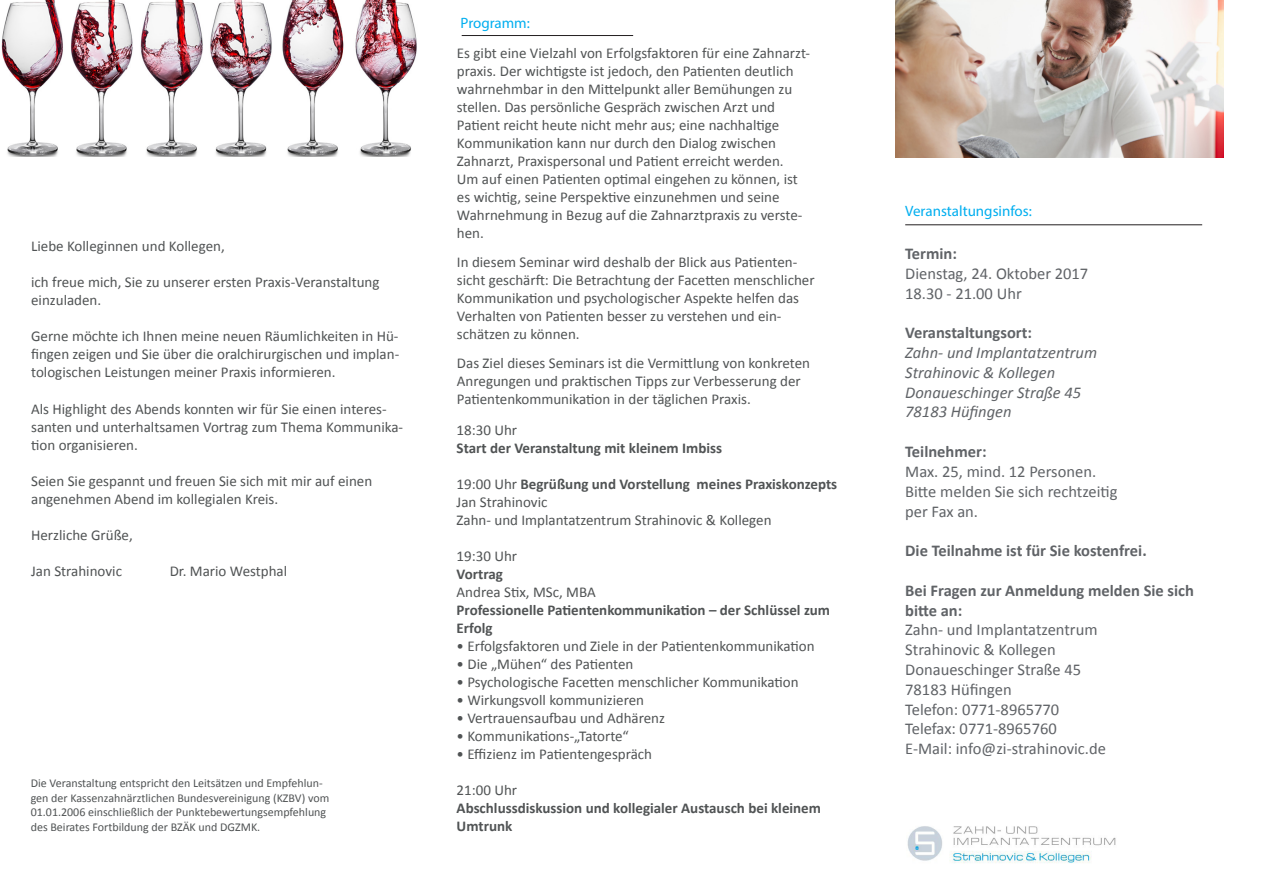
<style>
.page{position:relative;width:1263px;height:893px;background:#fff}
.page>*{position:absolute;margin:0;border:0;box-sizing:border-box;transform-origin:0 0}
.t1{font:16.5px/19.8px "Calibri";color:#606367}
.t2{font:700 16.5px/19.8px "Calibri";color:#606367}
.t3{font:italic 16.5px/19.8px "Calibri";color:#606367}
.t4{font:15px/18px "Calibri";color:#505354}
.t5{font:700 15px/18px "Calibri";color:#505354}
.t6{font:15px "Myriad Pro";color:#00aeef}
.t7{font:12px/14.4px "Calibri";color:#505354}
.s1{font-weight:400}
.s2{font-weight:700}
</style>
<div class="page">
<img style="left:895px;top:0;width:328px;height:158px">
<img style="left:1px;top:0;width:416px;height:157px">
<hr style="left:461px;top:35px;width:172px;height:1px;background:#231f20">
<hr style="left:905px;top:224px;width:296px;height:1px;background:#231f20">
<img style="left:907px;top:826px;width:209px;height:37px">
<p class="t4" style="left:31px;top:237px;width:195px">Liebe Kolleginnen und Kollegen,</p>
<p class="t4" style="left:31px;top:273px;width:350px">ich freue mich, Sie zu unserer ersten Praxis-Veranstaltung einzuladen.</p>
<p class="t4" style="left:31px;top:327px;width:369px;text-align:justify">Gerne möchte ich Ihnen meine neuen Räumlichkeiten in Hü&shy;fingen zeigen und Sie über die oralchirurgischen und implan&shy;tologischen Leistungen meiner Praxis informieren.</p>
<p class="t4" style="left:31px;top:399px;width:373px">Als Highlight des Abends konnten wir für Sie einen interes&shy;santen und unterhaltsamen Vortrag zum Thema Kommunika&shy;tion organisieren.</p>
<p class="t4" style="left:31px;top:471px;width:342px">Seien Sie gespannt und freuen Sie sich mit mir auf einen angenehmen Abend im kollegialen Kreis.</p>
<p class="t4" style="left:31px;top:525px;width:103px">Herzliche Grüße,</p>
<p class="t4" style="left:31px;top:561px;width:92px">Jan Strahinovic</p>
<p class="t4" style="left:170px;top:561px;width:119px">Dr. Mario Westphal</p>
<p class="t7" style="left:31px;top:776px;width:300px">Die Veranstaltung entspricht den Leitsätzen und Empfehlun&shy;gen der Kassenzahnärztlichen Bundesvereinigung (KZBV) vom<br>01.01.2006 einschließlich der Punktebewertungsempfehlung</p>
<p class="t7" style="left:31px;top:819px;width:231px">des Beirates Fortbildung der BZÄK und DGZMK.</p>
<p class="t6" style="left:460px;top:14px;width:71px">Programm:</p>
<p class="t4" style="left:457px;top:44px;width:355px">Es gibt eine Vielzahl von Erfolgsfaktoren für eine Zahnarzt&shy;praxis. Der wichtigste ist jedoch, den Patienten deutlich wahrnehmbar in den Mittelpunkt aller Bemühungen zu stellen. Das persönliche Gespräch zwischen Arzt und Patient reicht heute nicht mehr aus; eine nachhaltige Kommunikation kann nur durch den Dialog zwischen Zahnarzt, Praxispersonal und Patient erreicht werden.</p>
<p class="t4" style="left:457px;top:170px;width:347px">Um auf einen Patienten optimal eingehen zu können, ist es wichtig, seine Perspektive einzunehmen und seine Wahrnehmung in Bezug auf die Zahnarztpraxis zu verste&shy;hen.</p>
<p class="t4" style="left:457px;top:253px;width:359px">In diesem Seminar wird deshalb der Blick aus Patienten&shy;sicht geschärft: Die Betrachtung der Facetten menschlicher Kommunikation und psychologischer Aspekte helfen das Verhalten von Patienten besser zu verstehen und ein&shy;schätzen zu können.</p>
<p class="t4" style="left:457px;top:354px;width:355px">Das Ziel dieses Seminars ist die Vermittlung von konkreten<br>Anregungen und praktischen Tipps zur Verbesserung der<br>Patientenkommunikation in der täglichen Praxis.</p>
<p class="t5" style="left:456px;top:421px;width:267px"><span class="s1">18:30 Uhr<br></span>Start der Veranstaltung mit kleinem Imbiss</p>
<p class="t5" style="left:456px;top:475px;width:382px"><span class="s1">19:00 Uhr</span> Begrüßung und Vorstellung meines Praxiskonzepts</p>
<p class="t4" style="left:456px;top:493px;width:316px">Jan Strahinovic<br>Zahn- und Implantatzentrum Strahinovic &amp; Kollegen</p>
<p class="t4" style="left:456px;top:547px;width:62px">19:30 Uhr<br><span class="s2">Vortrag</span></p>
<p class="t4" style="left:456px;top:583px;width:141px">Andrea Stix, MSc, MBA</p>
<p class="t5" style="left:456px;top:601px;width:375px">Professionelle Patientenkommunikation – der Schlüssel zum<br>Erfolg</p>
<p class="t4" style="left:456px;top:637px;width:359px">• Erfolgsfaktoren und Ziele in der Patientenkommunikation</p>
<p class="t4" style="left:456px;top:655px;width:178px">• Die „Mühen“ des Patienten</p>
<p class="t4" style="left:456px;top:673px;width:343px">• Psychologische Facetten menschlicher Kommunikation</p>
<p class="t4" style="left:456px;top:691px;width:189px">• Wirkungsvoll kommunizieren</p>
<p class="t4" style="left:456px;top:709px;width:210px">• Vertrauensaufbau und Adhärenz</p>
<p class="t4" style="left:456px;top:727px;width:174px">• Kommunikations-„Tatorte“</p>
<p class="t4" style="left:456px;top:745px;width:197px">• Effizienz im Patientengespräch</p>
<p class="t5" style="left:456px;top:781px;width:366px"><span class="s1">21:00 Uhr<br></span>Abschlussdiskussion und kollegialer Austausch bei kleinem<br>Umtrunk</p>
<p class="t6" style="left:905px;top:202px;width:128px">Veranstaltungsinfos:</p>
<p class="t2" style="left:905px;top:244px;width:53px">Termin:</p>
<p class="t1" style="left:905px;top:263px;width:184px">Dienstag, 24. Oktober 2017<br>18.30 - 21.00 Uhr</p>
<p class="t2" style="left:905px;top:323px;width:128px">Veranstaltungsort:</p>
<p class="t3" style="left:905px;top:342px;width:193px">Zahn- und Implantatzentrum<br>Strahinovic &amp; Kollegen</p>
<p class="t3" style="left:905px;top:382px;width:177px">Donaueschinger Straße 45</p>
<p class="t3" style="left:905px;top:401px;width:108px">78183 Hüfingen</p>
<p class="t2" style="left:905px;top:442px;width:83px">Teilnehmer:</p>
<p class="t1" style="left:905px;top:461px;width:192px">Max. 25, mind. 12 Personen.</p>
<p class="t1" style="left:905px;top:481px;width:214px">Bitte melden Sie sich rechtzeitig per Fax an.</p>
<p class="t2" style="left:905px;top:541px;width:243px">Die Teilnahme ist für Sie kostenfrei.</p>
<p class="t2" style="left:905px;top:580px;width:290px">Bei Fragen zur Anmeldung melden Sie sich bitte an:</p>
<p class="t1" style="left:905px;top:620px;width:194px">Zahn- und Implantatzentrum<br>Strahinovic &amp; Kollegen</p>
<p class="t1" style="left:905px;top:659px;width:177px">Donaueschinger Straße 45</p>
<p class="t1" style="left:905px;top:679px;width:108px">78183 Hüfingen</p>
<p class="t1" style="left:905px;top:699px;width:155px">Telefon: 0771-8965770</p>
<p class="t1" style="left:905px;top:719px;width:153px">Telefax: 0771-8965760</p>
<p class="t1" style="left:905px;top:739px;width:202px">E-Mail: info@zi-strahinovic.de</p>
</div>
